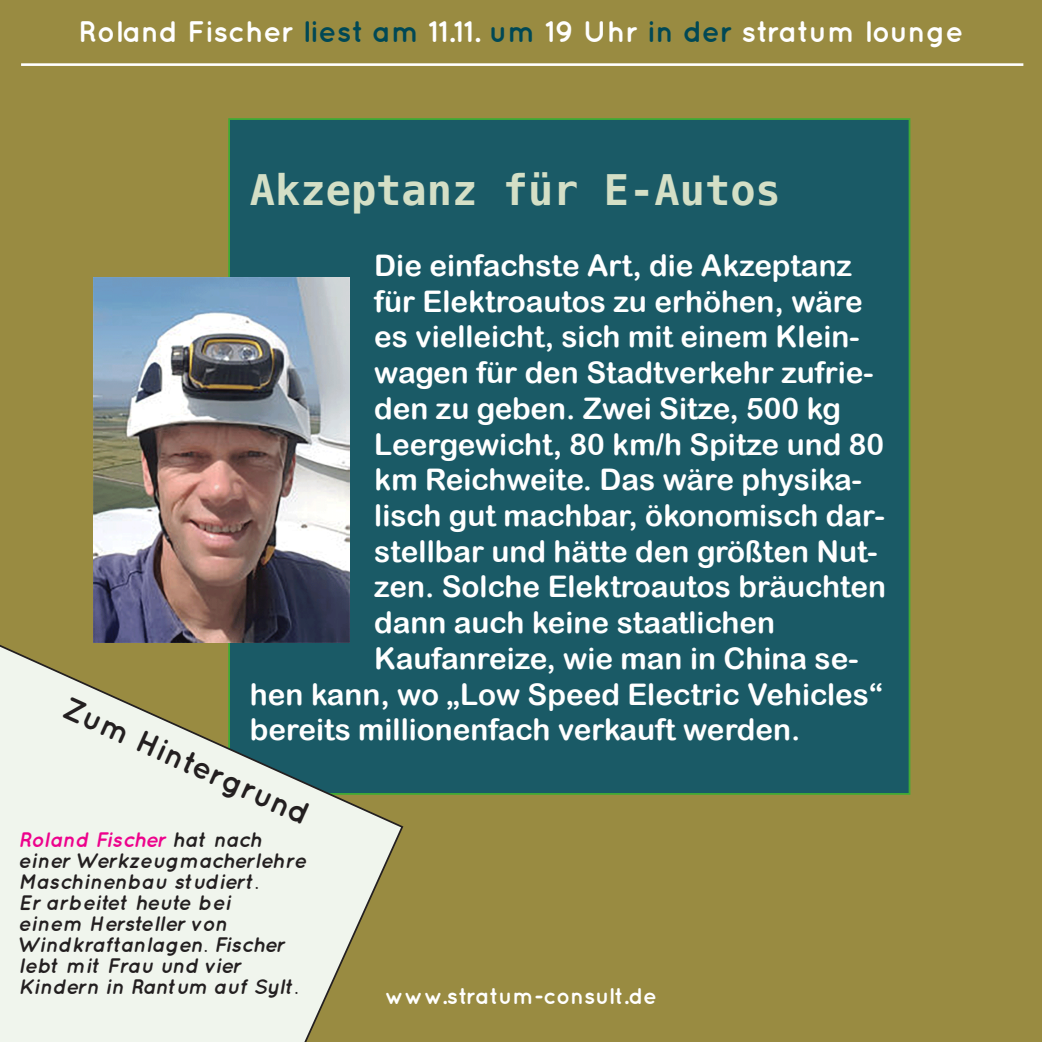
<style>
.page{position:relative;width:1042px;height:1042px;background:#998b41}
.page>*{position:absolute;margin:0;border:0;box-sizing:border-box;transform-origin:0 0}
.t1{font:700 42px "Bitstream Vera Sans Mono";color:#d4dfc6}
.t2{font:700 31.5px "Quicksand";color:#231f20}
.t3{font:29.75px/35.7px "Arial Rounded MT Bold";color:#fff}
.t4{font:700 29.75px "Quicksand";color:#fff}
.t5{font:700 22.75px "Quicksand";color:#fff}
.t6{font:italic 700 21px/21px "Quicksand";color:#231f20}
.s1{color:#004855}
.s2{color:#ed028c}
</style>
<div class="page">
<hr style="left:21px;top:63px;width:1002px;height:3px;background:#fff">
<div style="left:229px;top:119px;width:680px;height:675px;background:#1a5a66"></div>
<svg style="left:0;top:641px;width:404px;height:401px;background:#c1ccbd"></svg>
<img style="left:93px;top:278px;width:256px;height:364px">
<p class="t4" style="left:78px;top:14px;width:886px">Roland Fischer <span class="s1">liest am</span> 11.11. <span class="s1">um</span> 19 Uhr <span class="s1">in der</span> stratum lounge</p>
<p class="t1" style="left:250px;top:166px;width:532px">Akzeptanz für E-Autos</p>
<p class="t3" style="left:374px;top:247px;width:513px">Die einfachste Art, die Akzeptanz für Elektroautos zu erhöhen, wäre es vielleicht, sich mit einem Klein&shy;wagen für den Stadtverkehr zufrie&shy;den zu geben. Zwei Sitze, 500 kg Leergewicht, 80 km/h Spitze und 80 km Reichweite. Das wäre physika&shy;lisch gut machbar, ökonomisch dar&shy;stellbar und hätte den größten Nut&shy;zen. Solche Elektroautos bräuchten dann auch keine staatlichen</p>
<p class="t3" style="left:250px;top:640px;width:634px;text-indent:124px">Kaufanreize, wie man in China se&shy;hen kann, wo „Low Speed Electric Vehicles“ bereits millionenfach verkauft werden.</p>
<p class="t2" style="left:73px;top:689px;width:268px;rotate:24deg">Zum Hintergrund</p>
<p class="t6" style="left:19px;top:828px;width:290px"><span class="s2">Roland Fischer</span> hat nach einer Werkzeugmacherlehre<br>Maschinenbau studiert.<br>Er arbeitet heute bei<br>einem Hersteller von<br>Windkraftanlagen. Fischer lebt mit Frau und vier<br>Kindern in Rantum auf Sylt.</p>
<p class="t5" style="left:385px;top:983px;width:273px">www.stratum-consult.de</p>
</div>
